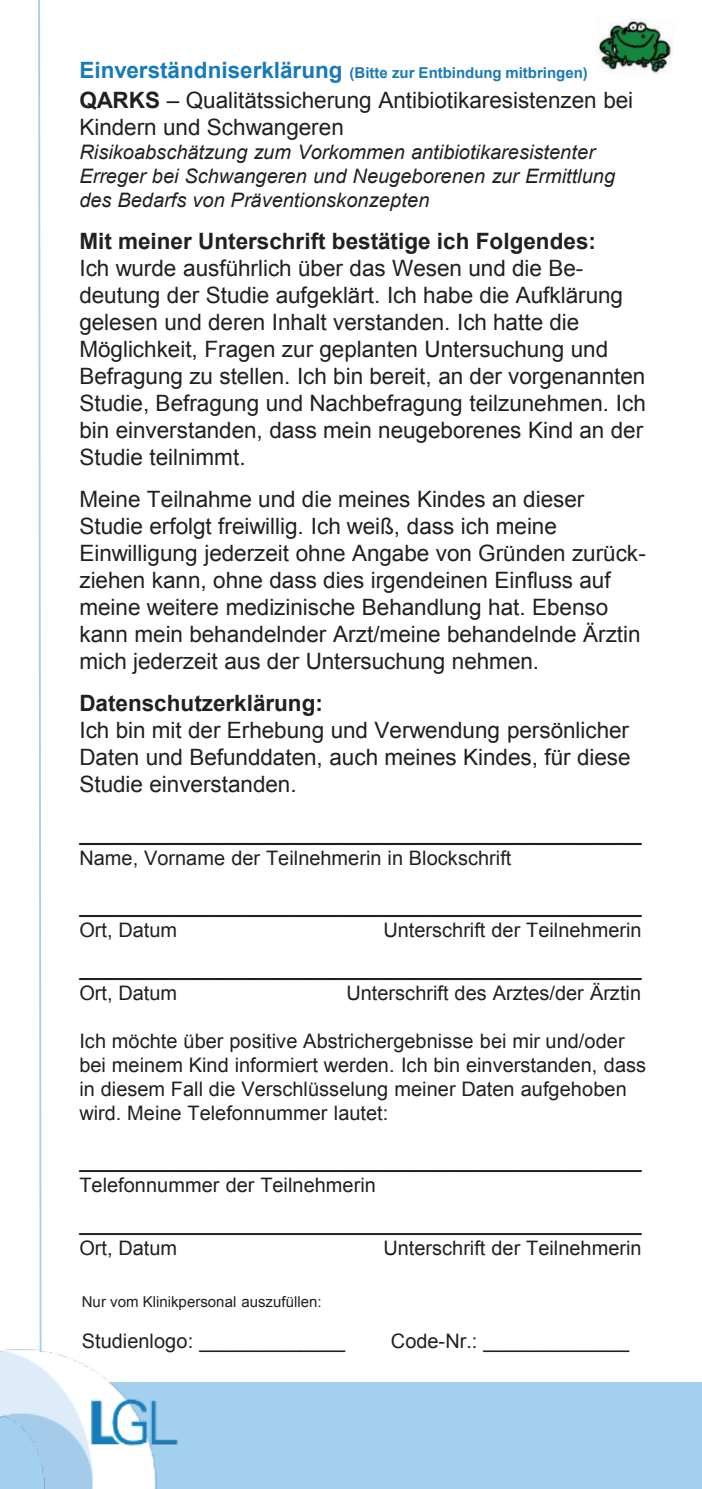
<style>
.page{position:relative;width:702px;height:1489px;background:#fff}
.page>*{position:absolute;margin:0;border:0;box-sizing:border-box;transform-origin:0 0}
.t1{font:22.5px/27px "Arial";letter-spacing:-.005em;color:#231f20}
.t2{font:700 22.5px "Arial";color:#231f20}
.t3{font:20px/24px "Arial";color:#231f20}
.t4{font:italic 20px/24px "Arial";color:#231f20}
.t5{font:700 15px "Arial";color:#197ab8}
.t6{font:15px "Arial";letter-spacing:.005em;color:#231f20}
.s1{font-size:22.5px}
.s2{font-weight:700}
</style>
<div class="page">
<svg style="left:79px;top:842px;width:562px;height:2px"></svg>
<svg style="left:79px;top:915px;width:562px;height:1px"></svg>
<svg style="left:79px;top:978px;width:562px;height:1px"></svg>
<svg style="left:79px;top:1170px;width:562px;height:1px"></svg>
<svg style="left:79px;top:1233px;width:562px;height:1px"></svg>
<svg style="left:38px;top:0;width:4px;height:1347px"></svg>
<div style="left:0;top:1382px;width:702px;height:106px;background:#a3d0ef"></div>
<img style="left:1px;top:1347px;width:178px;height:141px">
<img style="left:598px;top:21px;width:74px;height:52px">
<h2 class="t5" style="left:79px;top:63px;width:510px"><span class="s1">Einverständniserklärung</span> (Bitte zur Entbindung mitbringen)</h2>
<p class="t1" style="left:79px;top:87px;width:555px"><span class="s2">QARKS</span> – Qualitätssicherung Antibiotikaresistenzen bei<br>Kindern und Schwangeren</p>
<p class="t4" style="left:79px;top:141px;width:537px">Risikoabschätzung zum Vorkommen antibiotikaresistenter<br>Erreger bei Schwangeren und Neugeborenen zur Ermittlung des Bedarfs von Präventionskonzepten</p>
<h3 class="t2" style="left:79px;top:226px;width:518px">Mit meiner Unterschrift bestätige ich Folgendes:</h3>
<p class="t1" style="left:79px;top:255px;width:568px">Ich wurde ausführlich über das Wesen und die Be&shy;deutung der Studie aufgeklärt. Ich habe die Aufklärung gelesen und deren Inhalt verstanden. Ich hatte die Möglichkeit, Fragen zur geplanten Untersuchung und Befragung zu stellen. Ich bin bereit, an der vorgenannten Studie, Befragung und Nachbefragung teilzunehmen. Ich bin einverstanden, dass mein neugeborenes Kind an der Studie teilnimmt.</p>
<p class="t1" style="left:79px;top:486px;width:568px">Meine Teilnahme und die meines Kindes an dieser Studie erfolgt freiwillig. Ich weiß, dass ich meine Einwilligung jederzeit ohne Angabe von Gründen zurück&shy;ziehen kann, ohne dass dies irgendeinen Einfluss auf meine weitere medizinische Behandlung hat. Ebenso kann mein behandelnder Arzt/meine behandelnde Ärztin mich jederzeit aus der Untersuchung nehmen.</p>
<h3 class="t2" style="left:79px;top:688px;width:245px">Datenschutzerklärung:</h3>
<p class="t1" style="left:79px;top:717px;width:552px;text-align:justify">Ich bin mit der Erhebung und Verwendung persönlicher Daten und Befunddaten, auch meines Kindes, für diese Studie einverstanden.</p>
<p class="t3" style="left:79px;top:822px;width:563px">__________________________________________________<br>Name, Vorname der Teilnehmerin in Blockschrift</p>
<p class="t3" style="left:79px;top:894px;width:563px">__________________________________________________<br>Ort, Datum</p>
<p class="t3" style="left:79px;top:910px;width:563px;line-height:39px;text-align:right">Unterschrift der Teilnehmerin __________________________________________________</p>
<p class="t3" style="left:79px;top:981px;width:99px">Ort, Datum</p>
<p class="t3" style="left:346px;top:981px;width:296px">Unterschrift des Arztes/der Ärztin</p>
<p class="t3" style="left:79px;top:1029px;width:568px">Ich möchte über positive Abstrichergebnisse bei mir und/oder bei meinem Kind informiert werden. Ich bin einverstanden, dass in diesem Fall die Verschlüsselung meiner Daten aufgehoben wird. Meine Telefonnummer lautet:</p>
<p class="t3" style="left:79px;top:1149px;width:563px">__________________________________________________<br>Telefonnummer der Teilnehmerin</p>
<p class="t3" style="left:79px;top:1212px;width:563px">__________________________________________________<br>Ort, Datum</p>
<p class="t3" style="left:383px;top:1236px;width:260px">Unterschrift der Teilnehmerin</p>
<p class="t6" style="left:82px;top:1292px;width:241px">Nur vom Klinikpersonal auszufüllen:</p>
<p class="t3" style="left:82px;top:1329px;width:265px">Studienlogo: _____________</p>
<p class="t3" style="left:391px;top:1329px;width:240px">Code-Nr.: _____________</p>
</div>
